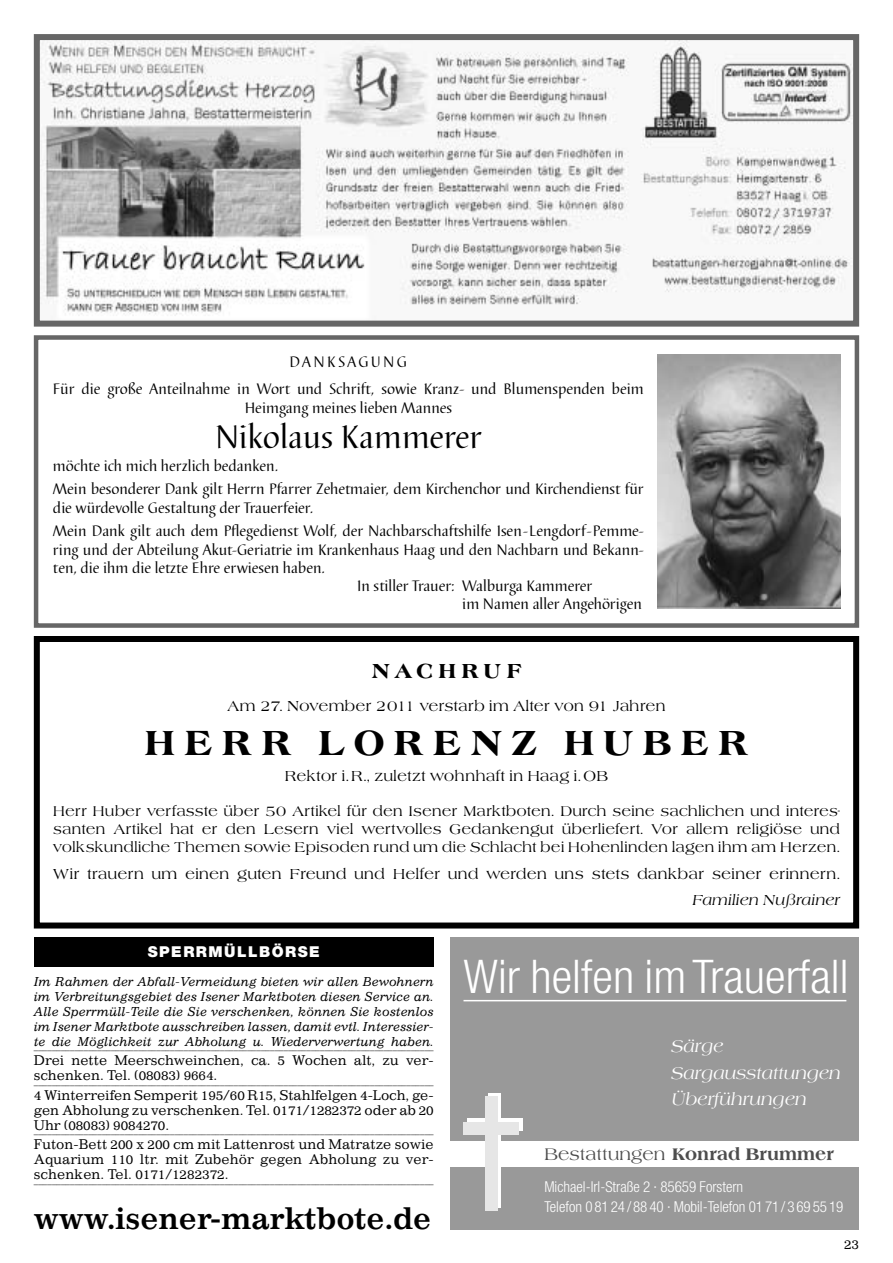
<style>
.page{position:relative;width:893px;height:1263px;background:#fff}
.page>*{position:absolute;margin:0;border:0;box-sizing:border-box;transform-origin:0 0}
.t1{font:300 condensed 46.5px "Helvetica Neue";color:#fff}
.t2{font:800 36px "Almeria";letter-spacing:.2em;color:#000}
.t3{font:33.75px "Barbedor";color:#000}
.t4{font:700 30px "Impressum";color:#000}
.t5{font:800 21px "Almeria";letter-spacing:.19em;color:#000}
.t6{font:italic 18px/26.2px "Americana";color:#fff}
.t7{font:800 18px "Americana";color:#4d4d4d}
.t8{font:15.75px/23px "Barbedor";color:#000}
.t9{font:15px "Almeria";color:#000}
.t10{font:300 condensed 15px/19.2px "Helvetica Neue";color:#fff}
.t11{font:italic 15px "Almeria";color:#000}
.t12{font:900 15px "Helvetica Neue";letter-spacing:.1em;color:#fff}
.t13{font:14.7px/18px "Almeria";color:#000;text-align:justify}
.t14{font:13.5px/15px "Impressum";letter-spacing:-.005em;color:#000;text-align:justify}
.t15{font:italic 12.3px/15px "Impressum";color:#000;text-align:justify}
.t16{font:9px "Impressum";color:#000}
.s1{font-weight:400}
</style>
<div class="page">
<div style="left:34px;top:335px;width:825px;height:293px;border:4px solid #666"></div>
<img style="left:657px;top:354px;width:183px;height:254px">
<div style="left:34px;top:636px;width:825px;height:293px;border:6px solid #000"></div>
<img style="left:41px;top:41px;width:811px;height:275px">
<div style="left:34px;top:34px;width:825px;height:293px;border:6px solid #666"></div>
<div style="left:451px;top:937px;width:408px;height:293px;background:#999"></div>
<hr style="left:463px;top:1000px;width:383px;height:1px;background:#fff">
<div style="left:451px;top:1141px;width:408px;height:26px;background:#fff"></div>
<svg style="left:488px;top:1093px;width:13px;height:115px"></svg>
<div style="left:467px;top:1118px;width:55px;height:13px;background:#fff"></div>
<div style="left:485px;top:1097px;width:12px;height:114px;background:#e6e6e6"></div>
<div style="left:463px;top:1122px;width:56px;height:13px;background:#e6e6e6"></div>
<div style="left:34px;top:937px;width:399px;height:29px;background:#000"></div>
<p class="t8" style="left:53px;top:350px;width:592px;line-height:27.3px;text-align:center">DANKSAGUNG<br>Für die große Anteilnahme in Wort und Schrift, sowie Kranz- und Blumenspenden beim</p>
<p class="t8" style="left:245px;top:398px;width:209px">Heimgang meines lieben Mannes</p>
<h3 class="t3" style="left:215px;top:422px;width:268px">Nikolaus Kammerer</h3>
<p class="t8" style="left:53px;top:456px;width:592px">möchte ich mich herzlich bedanken.<br>Mein besonderer Dank gilt Herrn Pfarrer Zehetmaier, dem Kirchenchor und Kirchendienst für</p>
<p class="t8" style="left:53px;top:498px;width:592px">die würdevolle Gestaltung der Trauerfeier.<br>Mein Dank gilt auch dem Pflegedienst Wolf, der Nachbarschaftshilfe Isen-Lengdorf-Pemme-</p>
<p class="t8" style="left:53px;top:542px;width:592px;line-height:18.8px">ring und der Abteilung Akut-Geriatrie im Krankenhaus Haag und den Nachbarn und Bekann&shy;ten, die ihm die letzte Ehre erwiesen haben.</p>
<p class="t8" style="left:462px;top:578px;width:181px;line-height:18.8px;text-indent:-105px">In stiller Trauer: Walburga Kammerer<br>im Namen aller Angehörigen</p>
<h3 class="t5" style="left:371px;top:662px;width:152px">NACHRUF</h3>
<p class="t9" style="left:227px;top:700px;width:440px">Am 27. November 2011 verstarb im Alter von 91 Jahren</p>
<h2 class="t2" style="left:143px;top:728px;width:607px">HERR LORENZ HUBER</h2>
<p class="t9" style="left:284px;top:770px;width:325px">Rektor i.R., zuletzt wohnhaft in Haag i.OB</p>
<p class="t13" style="left:53px;top:803px;width:788px">Herr Huber verfasste über 50 Artikel für den Isener Marktboten. Durch seine sachlichen und interes&shy;santen Artikel hat er den Lesern viel wertvolles Gedankengut überliefert. Vor allem religiöse und volkskundliche Themen sowie Episoden rund um die Schlacht bei Hohenlinden lagen ihm am Herzen.</p>
<p class="t9" style="left:53px;top:867px;width:788px">Wir trauern um einen guten Freund und Helfer und werden uns stets dankbar seiner erinnern.</p>
<p class="t11" style="left:691px;top:894px;width:150px">Familien Nußrainer</p>
<p class="t12" style="left:148px;top:947px;width:174px">SPERRMÜLLBÖRSE</p>
<p class="t15" style="left:34px;top:975px;width:401px">Im Rahmen der Abfall-Vermeidung bieten wir allen Bewohnern im Verbreitungsgebiet des Isener Marktboten diesen Service an.<br>Alle Sperrmüll-Teile die Sie verschenken, können Sie kostenlos im Isener Marktbote ausschreiben lassen, damit evtl. Interessier&shy;te die Möglichkeit zur Abholung u. Wiederverwertung haben.</p>
<p class="t16" style="left:34px;top:1044px;width:401px">________________________________________________________________________________________</p>
<p class="t14" style="left:34px;top:1054px;width:401px">Drei nette Meerschweinchen, ca. 5 Wochen alt, zu ver&shy;schenken. Tel. (08083) 9664.</p>
<p class="t16" style="left:34px;top:1078px;width:401px">________________________________________________________________________________________</p>
<p class="t14" style="left:34px;top:1089px;width:401px">4 Winterreifen Semperit 195/60 R15, Stahlfelgen 4-Loch, ge&shy;gen Abholung zu verschenken. Tel. 0171/1282372 oder ab 20<br>Uhr (08083) 9084270.</p>
<p class="t16" style="left:34px;top:1128px;width:401px">________________________________________________________________________________________</p>
<p class="t14" style="left:34px;top:1138px;width:401px">Futon-Bett 200 x 200 cm mit Lattenrost und Matratze sowie Aquarium 110 ltr. mit Zubehör gegen Abholung zu ver&shy;schenken. Tel. 0171/1282372.</p>
<p class="t16" style="left:34px;top:1177px;width:401px">________________________________________________________________________________________</p>
<h3 class="t4" style="left:34px;top:1207px;width:399px">www.isener-marktbote.de</h3>
<h1 class="t1" style="left:463px;top:960px;width:386px">Wir helfen im Trauerfall</h1>
<p class="t6" style="left:672px;top:1034px;width:170px">Särge<br>Sargausstattungen<br>Überführungen</p>
<p class="t7" style="left:544px;top:1147px;width:291px"><span class="s1">Bestattungen</span> Konrad Brummer</p>
<p class="t10" style="left:544px;top:1179px;width:300px">Michael-Irl-Straße 2 · 85659 Forstern<br>Telefon 0 81 24 / 88 40 · Mobil-Telefon 01 71 / 3 69 55 19</p>
<p class="t14" style="left:844px;top:1238px;width:17px">23</p>
</div>
